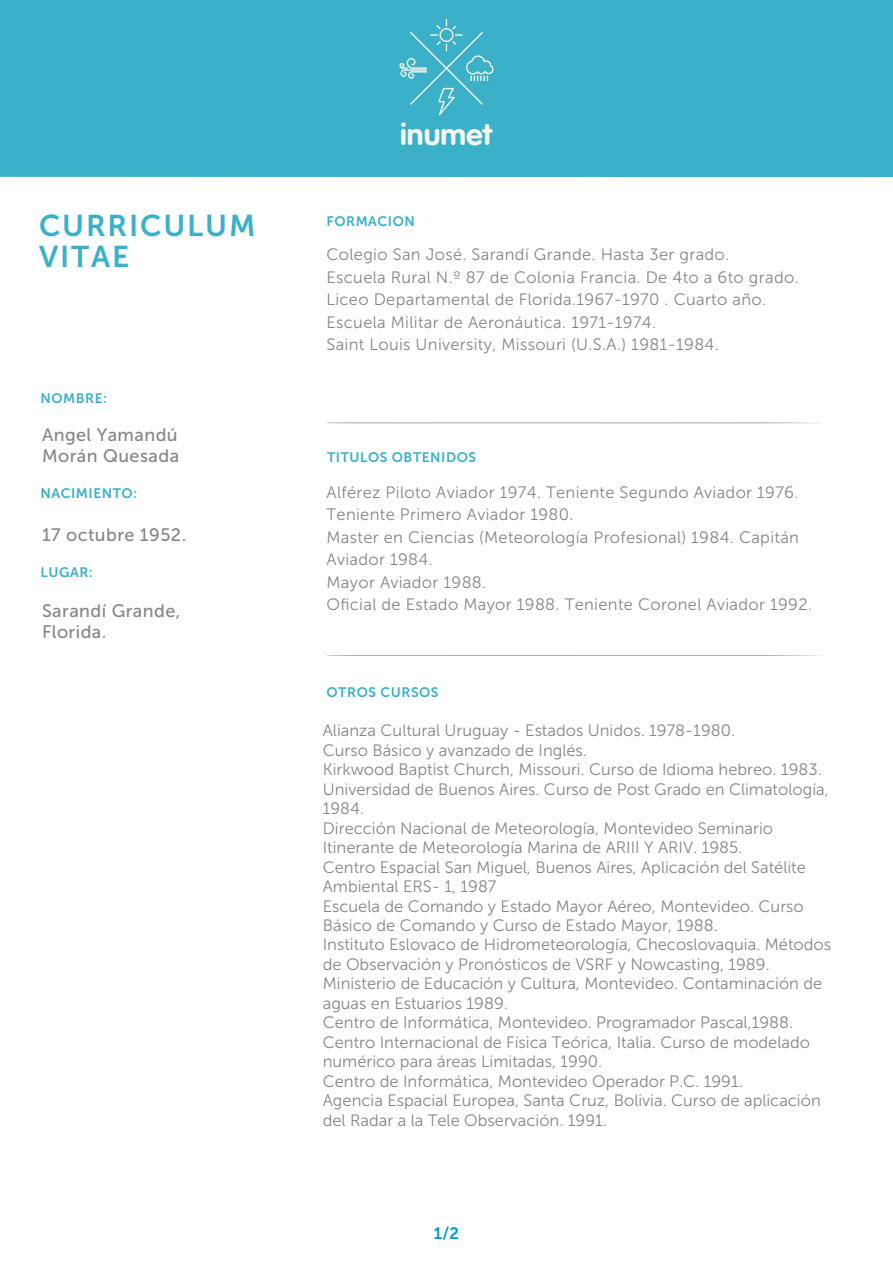
<style>
.page{position:relative;width:893px;height:1263px;background:#fff}
.page>*{position:absolute;margin:0;border:0;box-sizing:border-box;transform-origin:0 0}
.t1{font:30.3px "VAG Rounded Bold";color:#f6f5ee}
.t2{font:30px/31.7px "Museo Sans 700";letter-spacing:.06em;color:#3ab1c9}
.t3{font:18px/21px "Museo Sans 500";letter-spacing:.025em;color:#868686}
.t4{font:16.5px/19.5px "Museo Sans 300";color:#868686}
.t5{font:16.5px/22.5px "Museo Sans 300";letter-spacing:.02em;color:#868686}
.t6{font:16.5px "Museo Sans 700";color:#009cce}
.t7{font:13.8px "Museo Sans 700";letter-spacing:.04em;color:#3ab1c9}
</style>
<div class="page">
<div style="left:0;top:0;width:893px;height:177px;background:#3ab1c9"></div>
<hr style="left:327px;top:655px;width:522px;height:1px;background:#989898">
<hr style="left:327px;top:423px;width:522px;height:1px;background:#989898">
<svg style="left:399px;top:19px;width:94px;height:96px"></svg>
<h2 class="t2" style="left:39px;top:210px;width:218px">CURRICULUM<br>VITAE</h2>
<p class="t7" style="left:41px;top:391px;width:68px">NOMBRE:</p>
<p class="t3" style="left:42px;top:424px;width:139px">Angel Yamandú<br>Morán Quesada</p>
<p class="t7" style="left:41px;top:486px;width:98px">NACIMIENTO:</p>
<p class="t3" style="left:42px;top:524px;width:146px">17 octubre 1952.</p>
<p class="t7" style="left:41px;top:564px;width:54px">LUGAR:</p>
<p class="t3" style="left:42px;top:600px;width:140px">Sarandí Grande,<br>Florida.</p>
<h1 class="t1" style="left:400px;top:116px;width:93px">inumet</h1>
<p class="t7" style="left:327px;top:214px;width:90px">FORMACION</p>
<p class="t5" style="left:327px;top:244px;width:474px">Colegio San José. Sarandí Grande. Hasta 3er grado.<br>Escuela Rural N.º 87 de Colonia Francia. De 4to a 6to grado.<br>Liceo Departamental de Florida.1967-1970 . Cuarto año.<br>Escuela Militar de Aeronáutica. 1971-1974.<br>Saint Louis University, Missouri (U.S.A.) 1981-1984.</p>
<p class="t7" style="left:327px;top:449px;width:151px">TITULOS OBTENIDOS</p>
<p class="t5" style="left:327px;top:481px;width:487px">Alférez Piloto Aviador 1974. Teniente Segundo Aviador 1976.<br>Teniente Primero Aviador 1980.<br>Master en Ciencias (Meteorología Profesional) 1984. Capitán Aviador 1984.<br>Mayor Aviador 1988.<br>Oficial de Estado Mayor 1988. Teniente Coronel Aviador 1992.</p>
<p class="t7" style="left:327px;top:685px;width:114px">OTROS CURSOS</p>
<p class="t4" style="left:323px;top:721px;width:510px">Alianza Cultural Uruguay - Estados Unidos. 1978-1980.<br>Curso Básico y avanzado de Inglés.<br>Kirkwood Baptist Church, Missouri. Curso de Idioma hebreo. 1983.<br>Universidad de Buenos Aires. Curso de Post Grado en Climatología, 1984.<br>Dirección Nacional de Meteorología, Montevideo Seminario Itinerante de Meteorología Marina de ARIII Y ARIV. 1985.<br>Centro Espacial San Miguel, Buenos Aires, Aplicación del Satélite Ambiental ERS- 1, 1987<br>Escuela de Comando y Estado Mayor Aéreo, Montevideo. Curso Básico de Comando y Curso de Estado Mayor, 1988.<br>Instituto Eslovaco de Hidrometeorología, Checoslovaquia. Métodos de Observación y Pronósticos de VSRF y Nowcasting, 1989.<br>Ministerio de Educación y Cultura, Montevideo. Contaminación de aguas en Estuarios 1989.<br>Centro de Informática, Montevideo. Programador Pascal,1988.<br>Centro Internacional de Física Teórica, Italia. Curso de modelado numérico para áreas Limitadas, 1990.<br>Centro de Informática, Montevideo Operador P.C. 1991.<br>Agencia Espacial Europea, Santa Cruz, Bolivia. Curso de aplicación del Radar a la Tele Observación. 1991.</p>
<p class="t6" style="left:434px;top:1224px;width:27px">1/2</p>
</div>
